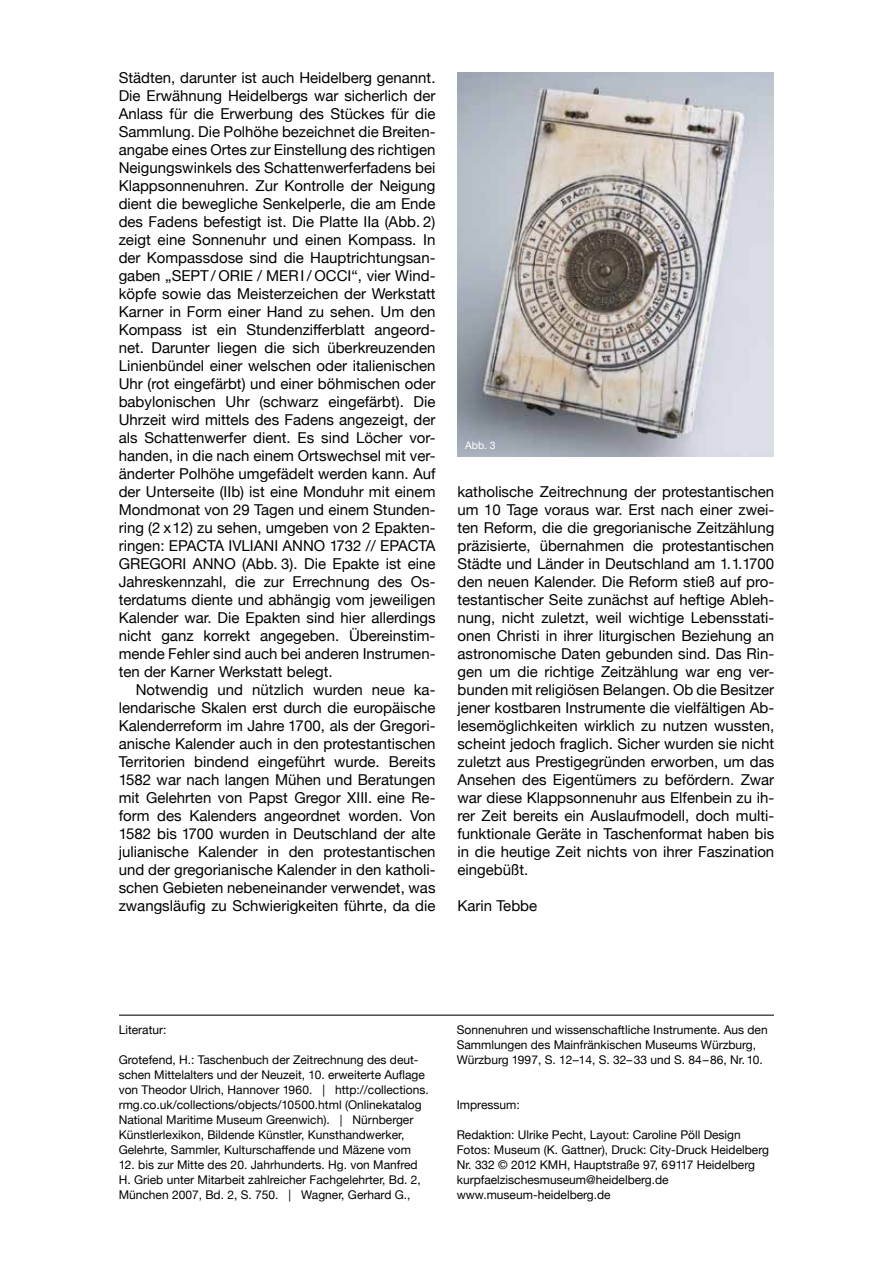
<style>
.page{position:relative;width:893px;height:1263px;background:#fff}
.page>*{position:absolute;margin:0;border:0;box-sizing:border-box;transform-origin:0 0}
.t1{font:15px/18px "Helvetica Neue";color:#000;text-align:justify}
.t2{font:12px/15px "Helvetica Neue";color:#000}
.t3{font:10.5px "Helvetica Neue";color:#fff}
</style>
<div class="page">
<hr style="left:119px;top:1014px;width:655px;height:2px;background:#000">
<img style="left:457px;top:72px;width:317px;height:385px">
<p class="t1" style="left:119px;top:68px;width:318px">Städten, darunter ist auch Heidelberg genannt.<br>Die Erwähnung Heidelbergs war sicherlich der Anlass für die Erwerbung des Stückes für die Sammlung. Die Polhöhe bezeichnet die Breiten&shy;angabe eines Ortes zur Einstellung des richtigen Neigungswinkels des Schattenwerferfadens bei Klappsonnenuhren. Zur Kontrolle der Neigung dient die bewegliche Senkelperle, die am Ende des Fadens befestigt ist. Die Platte IIa (Abb. 2) zeigt eine Sonnenuhr und einen Kompass. In der Kompassdose sind die Hauptrichtungsan&shy;gaben „SEPT / ORIE / MERI / OCCI“, vier Wind&shy;köpfe sowie das Meisterzeichen der Werkstatt Karner in Form einer Hand zu sehen. Um den Kompass ist ein Stundenzifferblatt angeord&shy;net. Darunter liegen die sich überkreuzenden Linienbündel einer welschen oder italienischen Uhr (rot eingefärbt) und einer böhmischen oder babylonischen Uhr (schwarz eingefärbt). Die Uhrzeit wird mittels des Fadens angezeigt, der als Schattenwerfer dient. Es sind Löcher vor&shy;handen, in die nach einem Ortswechsel mit ver&shy;änderter Polhöhe umgefädelt werden kann. Auf der Unterseite (IIb) ist eine Monduhr mit einem Mondmonat von 29 Tagen und einem Stunden&shy;ring (2 x 12) zu sehen, umgeben von 2 Epakten&shy;ringen: EPACTA IVLIANI ANNO 1732 // EPACTA GREGORI ANNO (Abb. 3). Die Epakte ist eine Jahreskennzahl, die zur Errechnung des Os&shy;terdatums diente und abhängig vom jeweiligen Kalender war. Die Epakten sind hier allerdings nicht ganz korrekt angegeben. Übereinstim&shy;mende Fehler sind auch bei anderen Instrumen&shy;ten der Karner Werkstatt belegt.</p>
<p class="t1" style="left:119px;top:680px;width:318px;text-indent:17px">Notwendig und nützlich wurden neue ka&shy;lendarische Skalen erst durch die europäische Kalenderreform im Jahre 1700, als der Gregori&shy;anische Kalender auch in den protestantischen Territorien bindend eingeführt wurde. Bereits 1582 war nach langen Mühen und Beratungen mit Gelehrten von Papst Gregor XIII. eine Re&shy;form des Kalenders angeordnet worden. Von 1582 bis 1700 wurden in Deutschland der alte julianische Kalender in den protestantischen und der gregorianische Kalender in den katholi&shy;schen Gebieten nebeneinander verwendet, was zwangsläufig zu Schwierigkeiten führte, da die</p>
<p class="t3" style="left:465px;top:436px;width:32px">Abb. 3</p>
<p class="t1" style="left:457px;top:482px;width:318px">katholische Zeitrechnung der protestantischen um 10 Tage voraus war. Erst nach einer zwei&shy;ten Reform, die die gregorianische Zeitzählung präzisierte, übernahmen die protestantischen Städte und Länder in Deutschland am 1.1.1700 den neuen Kalender. Die Reform stieß auf pro&shy;testantischer Seite zunächst auf heftige Ableh&shy;nung, nicht zuletzt, weil wichtige Lebensstati&shy;onen Christi in ihrer liturgischen Beziehung an astronomische Daten gebunden sind. Das Rin&shy;gen um die richtige Zeitzählung war eng ver&shy;bunden mit religiösen Belangen. Ob die Besitzer jener kostbaren Instrumente die vielfältigen Ab&shy;lesemöglichkeiten wirklich zu nutzen wussten, scheint jedoch fraglich. Sicher wurden sie nicht zuletzt aus Prestigegründen erworben, um das Ansehen des Eigentümers zu befördern. Zwar war diese Klappsonnenuhr aus Elfenbein zu ih&shy;rer Zeit bereits ein Auslaufmodell, doch multi&shy;funktionale Geräte in Taschenformat haben bis in die heutige Zeit nichts von ihrer Faszination eingebüßt.</p>
<p class="t1" style="left:457px;top:896px;width:81px">Karin Tebbe</p>
<p class="t2" style="left:119px;top:1022px;width:49px">Literatur:</p>
<p class="t2" style="left:119px;top:1052px;width:312px">Grotefend, H.: Taschenbuch der Zeitrechnung des deut&shy;schen Mittelalters und der Neuzeit, 10. erweiterte Auflage von Theodor Ulrich, Hannover 1960. | http://collections. rmg.co.uk/collections/objects/10500.html (Onlinekatalog National Maritime Museum Greenwich). | Nürnberger Künstlerlexikon, Bildende Künstler, Kunsthandwerker, Gelehrte, Sammler, Kulturschaffende und Mäzene vom</p>
<p class="t2" style="left:119px;top:1157px;width:304px">12. bis zur Mitte des 20. Jahrhunderts. Hg. von Manfred<br>H. Grieb unter Mitarbeit zahlreicher Fachgelehrter, Bd. 2,<br>München 2007, Bd. 2, S. 750. | Wagner, Gerhard G.,</p>
<p class="t2" style="left:457px;top:1022px;width:312px">Sonnenuhren und wissenschaftliche Instrumente. Aus den<br>Sammlungen des Mainfränkischen Museums Würzburg,<br>Würzburg 1997, S. 12–14, S. 32–33 und S. 84–86, Nr. 10.</p>
<p class="t2" style="left:457px;top:1097px;width:64px">Impressum:</p>
<p class="t2" style="left:457px;top:1127px;width:314px">Redaktion: Ulrike Pecht, Layout: Caroline Pöll Design Fotos: Museum (K. Gattner), Druck: City-Druck Heidelberg Nr. 332 © 2012 KMH, Hauptstraße 97, 69117 Heidelberg kurpfaelzischesmuseum@heidelberg.de www.museum-heidelberg.de</p>
</div>
